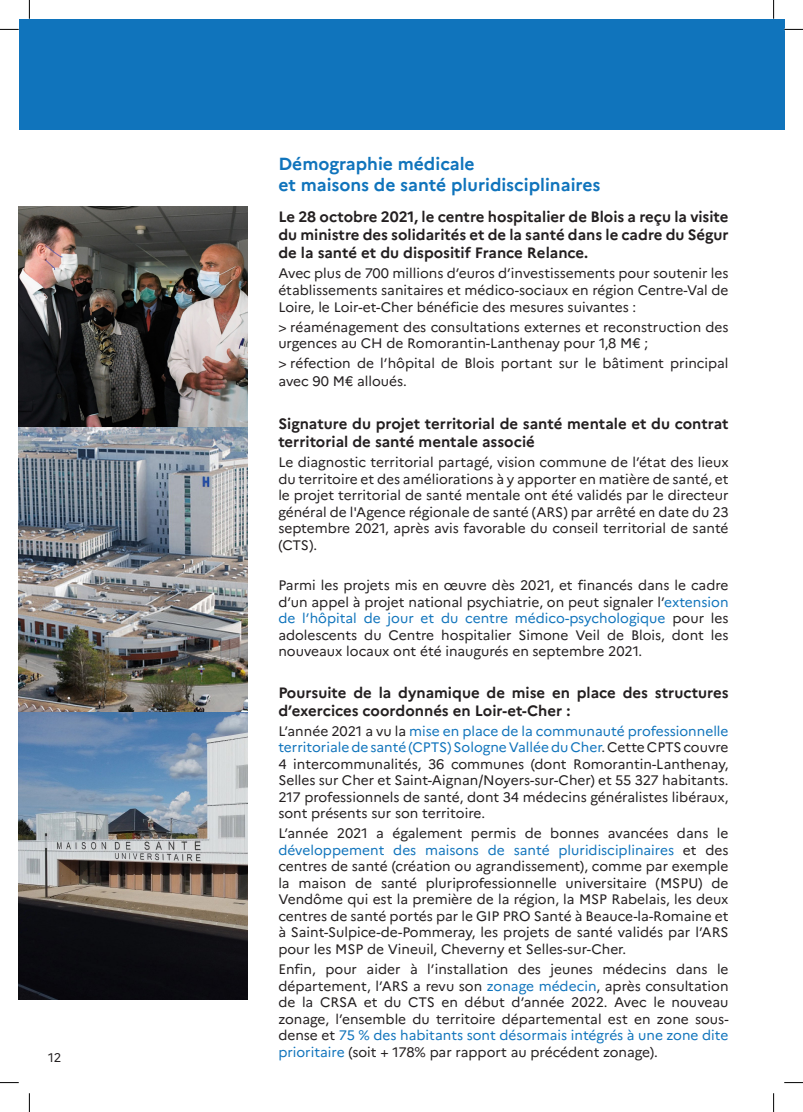
<style>
.page{position:relative;width:803px;height:1112px;background:#fff}
.page>*{position:absolute;margin:0;border:0;box-sizing:border-box;transform-origin:0 0}
.t1{font:700 17.5px "Marianne";color:#1074bc}
.t2{font:700 15px/18px "Marianne";color:#231f20}
.t3{font:13.75px/16.5px "Marianne";color:#231f20;text-align:justify}
.t4{font:12.5px "Marianne";color:#231f20}
.s1{color:#1074bc}
</style>
<div class="page">
<img style="left:19px;top:206px;width:228px;height:793px">
<div style="left:19px;top:19px;width:765px;height:110px;background:#1074bc"></div>
<svg style="left:0;top:29px;width:19px;height:1px"></svg>
<svg style="left:784px;top:29px;width:19px;height:1px"></svg>
<svg style="left:0;top:1082px;width:19px;height:1px"></svg>
<svg style="left:784px;top:1082px;width:19px;height:1px"></svg>
<svg style="left:29px;top:0;width:1px;height:19px"></svg>
<svg style="left:29px;top:1093px;width:1px;height:18px"></svg>
<svg style="left:773px;top:0;width:1px;height:19px"></svg>
<svg style="left:773px;top:1093px;width:1px;height:18px"></svg>
<p class="t4" style="left:48px;top:1049px;width:15px">12</p>
<p class="t1" style="left:278px;top:153px;width:198px">Démographie médicale</p>
<p class="t1" style="left:278px;top:174px;width:324px">et maisons de santé pluridisciplinaires</p>
<p class="t2" style="left:278px;top:208px;width:452px;text-align:justify">Le 28 octobre 2021, le centre hospitalier de Blois a reçu la visite du ministre des solidarités et de la santé dans le cadre du Ségur de la santé et du dispositif France Relance.</p>
<p class="t3" style="left:278px;top:265px;width:452px">Avec plus de 700 millions d’euros d’investissements pour soutenir les établissements sanitaires et médico-sociaux en région Centre-Val de Loire, le Loir-et-Cher bénéficie des mesures suivantes :</p>
<p class="t3" style="left:278px;top:318px;width:452px">&gt; réaménagement des consultations externes et reconstruction des urgences au CH de Romorantin-Lanthenay pour 1,8 M€ ;</p>
<p class="t3" style="left:278px;top:354px;width:452px;line-height:18px">&gt; réfection de l’hôpital de Blois portant sur le bâtiment principal avec 90 M€ alloués.</p>
<p class="t2" style="left:278px;top:415px;width:452px">Signature du projet territorial de santé mentale et du contrat territorial de santé mentale associé</p>
<p class="t3" style="left:278px;top:454px;width:452px">Le diagnostic territorial partagé, vision commune de l’état des lieux du territoire et des améliorations à y apporter en matière de santé, et le projet territorial de santé mentale ont été validés par le directeur général de l'Agence régionale de santé (ARS) par arrêté en date du 23 septembre 2021, après avis favorable du conseil territorial de santé (CTS).</p>
<p class="t3" style="left:278px;top:576px;width:452px">Parmi les projets mis en œuvre dès 2021, et financés dans le cadre d’un appel à projet national psychiatrie, on peut signaler l’<span class="s1">extension de l’hôpital de jour et du centre médico-psychologique</span> pour les adolescents du Centre hospitalier Simone Veil de Blois, dont les nouveaux locaux ont été inaugurés en septembre 2021.</p>
<p class="t2" style="left:278px;top:683px;width:452px">Poursuite de la dynamique de mise en place des structures d’exercices coordonnés en Loir-et-Cher :</p>
<p class="t3" style="left:278px;top:722px;width:452px">L’année 2021 a vu la <span class="s1">mise en place de la communauté professionnelle territoriale de santé (CPTS) Sologne Vallée du Cher</span>. Cette CPTS couvre 4 intercommunalités, 36 communes (dont Romorantin-Lanthenay, Selles sur Cher et Saint-Aignan/Noyers-sur-Cher) et 55 327 habitants.<br>217 professionnels de santé, dont 34 médecins généralistes libéraux, sont présents sur son territoire.</p>
<p class="t3" style="left:278px;top:825px;width:452px">L’année 2021 a également permis de bonnes avancées dans le <span class="s1">développement des maisons de santé pluridisciplinaires</span> et des centres de santé (création ou agrandissement), comme par exemple la maison de santé pluriprofessionnelle universitaire (MSPU) de Vendôme qui est la première de la région, la MSP Rabelais, les deux centres de santé portés par le GIP PRO Santé à Beauce-la-Romaine et à Saint-Sulpice-de-Pommeray, les projets de santé validés par l’ARS pour les MSP de Vineuil, Cheverny et Selles-sur-Cher.</p>
<p class="t3" style="left:278px;top:960px;width:452px">Enfin, pour aider à l’installation des jeunes médecins dans le département, l’ARS a revu son <span class="s1">zonage médecin</span>, après consultation de la CRSA et du CTS en début d’année 2022. Avec le nouveau zonage, l’ensemble du territoire départemental est en zone sous&shy;dense et <span class="s1">75 % des habitants sont désormais intégrés à une zone dite prioritaire</span> (soit + 178% par rapport au précédent zonage).</p>
</div>
